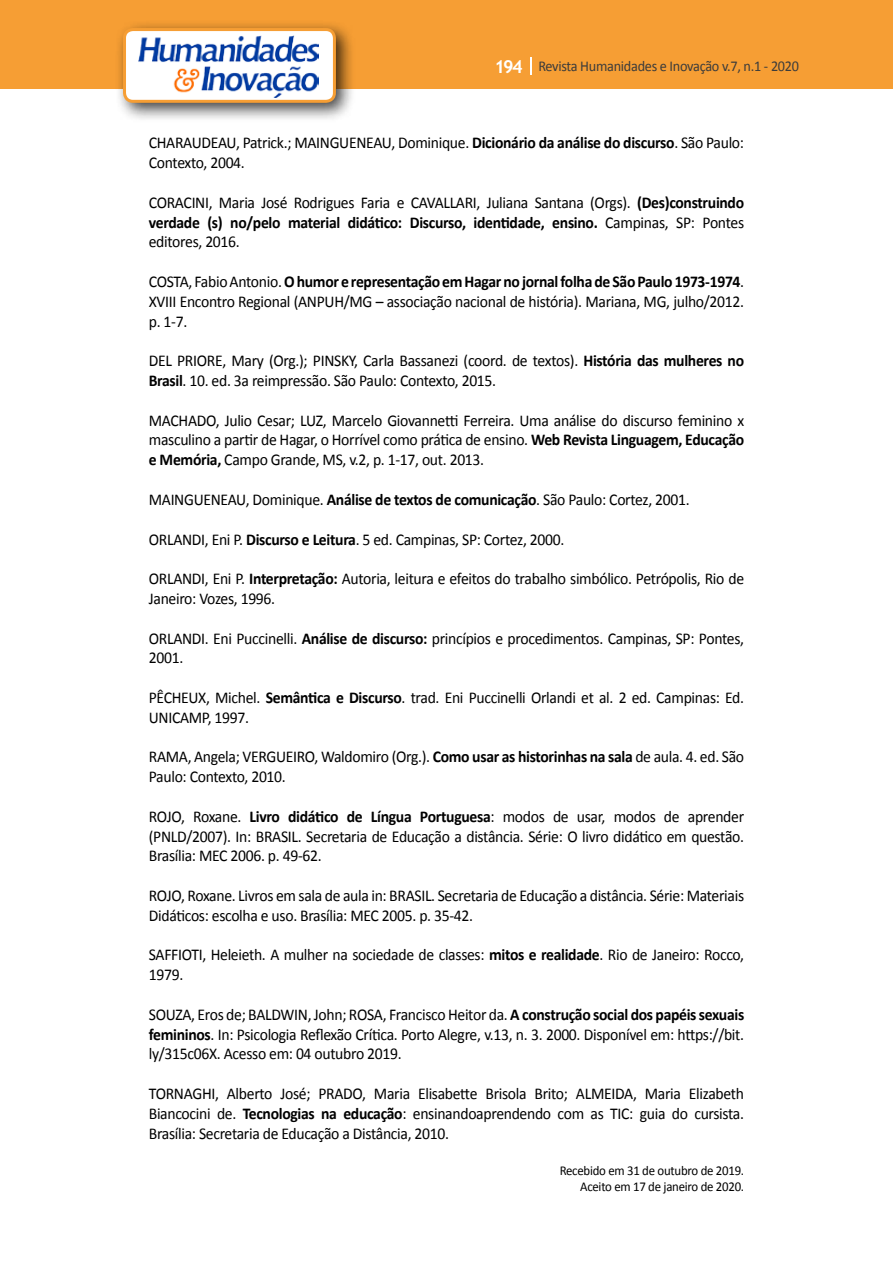
<style>
.page{position:relative;width:893px;height:1263px;background:#fff}
.page>*{position:absolute;margin:0;border:0;box-sizing:border-box;transform-origin:0 0}
.t1{font:16.5px/19.8px "Calibri";letter-spacing:-.02em;color:#000;scale:.95 1}
.t2{font:15px "Calibri";letter-spacing:-.02em;color:#3c3c3b;scale:.95 1}
.t3{font:13.5px/16.2px "Calibri";letter-spacing:-.02em;color:#000;text-align:right;scale:.95 1}
.s1{font-family:"Trebuchet MS";font-weight:700;font-size:18px;color:#fff}
.s2{font-weight:700}
</style>
<div class="page">
<div style="left:0;top:0;width:893px;height:88px;background:#f69e34"></div>
<svg style="left:530px;top:57px;width:2px;height:18px"></svg>
<div style="left:115px;top:20px;width:241px;height:103px;background:#000;opacity:.75"></div>
<div style="left:125px;top:30px;width:209px;height:71px;background:#fff;border-radius:9px"></div>
<img style="left:138px;top:35px;width:181px;height:62px">
<div style="left:123px;top:28px;width:213px;height:75px;border:3px solid #f69e34;border-radius:9px"></div>
<p class="t2" style="left:495px;top:57px;width:322px"><span class="s1">194</span> Revista Humanidades e Inovação v.7, n.1 - 2020</p>
<p class="t1" style="left:149px;top:133px;width:628px">CHARAUDEAU, Patrick.; MAINGUENEAU, Dominique. <span class="s2">Dicionário da análise do discurso</span>. São Paulo:<br>Contexto, 2004.</p>
<p class="t1" style="left:149px;top:193px;width:628px;text-align:justify">CORACINI, Maria José Rodrigues Faria e CAVALLARI, Juliana Santana (Orgs). <span class="s2">(Des)construindo verdade (s) no/pelo material didático: Discurso, identidade, ensino.</span> Campinas, SP: Pontes editores, 2016.</p>
<p class="t1" style="left:149px;top:272px;width:628px;text-align:justify">COSTA, FabioAntonio.<span class="s2">O humor e representação em Hagar no jornal folha de São Paulo 1973-1974</span>.<br>XVIII Encontro Regional (ANPUH/MG – associação nacional de história). Mariana, MG, julho/2012. p. 1-7.</p>
<p class="t1" style="left:149px;top:351px;width:628px">DEL PRIORE, Mary (Org.); PINSKY, Carla Bassanezi (coord. de textos). <span class="s2">História das mulheres no<br>Brasil</span>. 10. ed. 3a reimpressão. São Paulo: Contexto, 2015.</p>
<p class="t1" style="left:149px;top:410px;width:628px;text-align:justify">MACHADO, Julio Cesar; LUZ, Marcelo Giovannetti Ferreira. Uma análise do discurso feminino x masculino a partir de Hagar, o Horrível como prática de ensino. <span class="s2">Web Revista Linguagem, Educação e Memória,</span> Campo Grande, MS, v.2, p. 1-17, out. 2013.</p>
<p class="t1" style="left:149px;top:490px;width:571px">MAINGUENEAU, Dominique. <span class="s2">Análise de textos de comunicação</span>. São Paulo: Cortez, 2001.</p>
<p class="t1" style="left:149px;top:529px;width:439px">ORLANDI, Eni P. <span class="s2">Discurso e Leitura</span>. 5 ed. Campinas, SP: Cortez, 2000.</p>
<p class="t1" style="left:149px;top:569px;width:628px">ORLANDI, Eni P. <span class="s2">Interpretação:</span> Autoria, leitura e efeitos do trabalho simbólico. Petrópolis, Rio de<br>Janeiro: Vozes, 1996.</p>
<p class="t1" style="left:149px;top:628px;width:628px">ORLANDI. Eni Puccinelli. <span class="s2">Análise de discurso:</span> princípios e procedimentos. Campinas, SP: Pontes,<br>2001.</p>
<p class="t1" style="left:149px;top:688px;width:628px">PÊCHEUX, Michel. <span class="s2">Semântica e Discurso</span>. trad. Eni Puccinelli Orlandi et al. 2 ed. Campinas: Ed.<br>UNICAMP, 1997.</p>
<p class="t1" style="left:149px;top:747px;width:628px">RAMA, Angela; VERGUEIRO, Waldomiro (Org.). <span class="s2">Como usar as historinhas na sala</span> de aula. 4. ed. São<br>Paulo: Contexto, 2010.</p>
<p class="t1" style="left:149px;top:806px;width:628px;text-align:justify">ROJO, Roxane. <span class="s2">Livro didático de Língua Portuguesa</span>: modos de usar, modos de aprender (PNLD/2007). In: BRASIL. Secretaria de Educação a distância. Série: O livro didático em questão.<br>Brasília: MEC 2006. p. 49-62.</p>
<p class="t1" style="left:149px;top:886px;width:628px">ROJO, Roxane. Livros em sala de aula in: BRASIL. Secretaria de Educação a distância. Série: Materiais<br>Didáticos: escolha e uso. Brasília: MEC 2005. p. 35-42.</p>
<p class="t1" style="left:149px;top:945px;width:628px">SAFFIOTI, Heleieth. A mulher na sociedade de classes: <span class="s2">mitos e realidade</span>. Rio de Janeiro: Rocco,<br>1979.</p>
<p class="t1" style="left:149px;top:1004px;width:628px;text-align:justify">SOUZA, Eros de; BALDWIN, John; ROSA, Francisco Heitor da. <span class="s2">A construção social dos papéis sexuais femininos</span>. In: Psicologia Reflexão Crítica. Porto Alegre, v.13, n. 3. 2000. Disponível em: https://bit. ly/315c06X. Acesso em: 04 outubro 2019.</p>
<p class="t1" style="left:149px;top:1084px;width:628px;text-align:justify">TORNAGHI, Alberto José; PRADO, Maria Elisabette Brisola Brito; ALMEIDA, Maria Elizabeth Biancocini de. <span class="s2">Tecnologias na educação</span>: ensinandoaprendendo com as TIC: guia do cursista.<br>Brasília: Secretaria de Educação a Distância, 2010.</p>
<p class="t3" style="left:560px;top:1162px;width:196px">Recebido em 31 de outubro de 2019.<br>Aceito em 17 de janeiro de 2020.</p>
</div>
